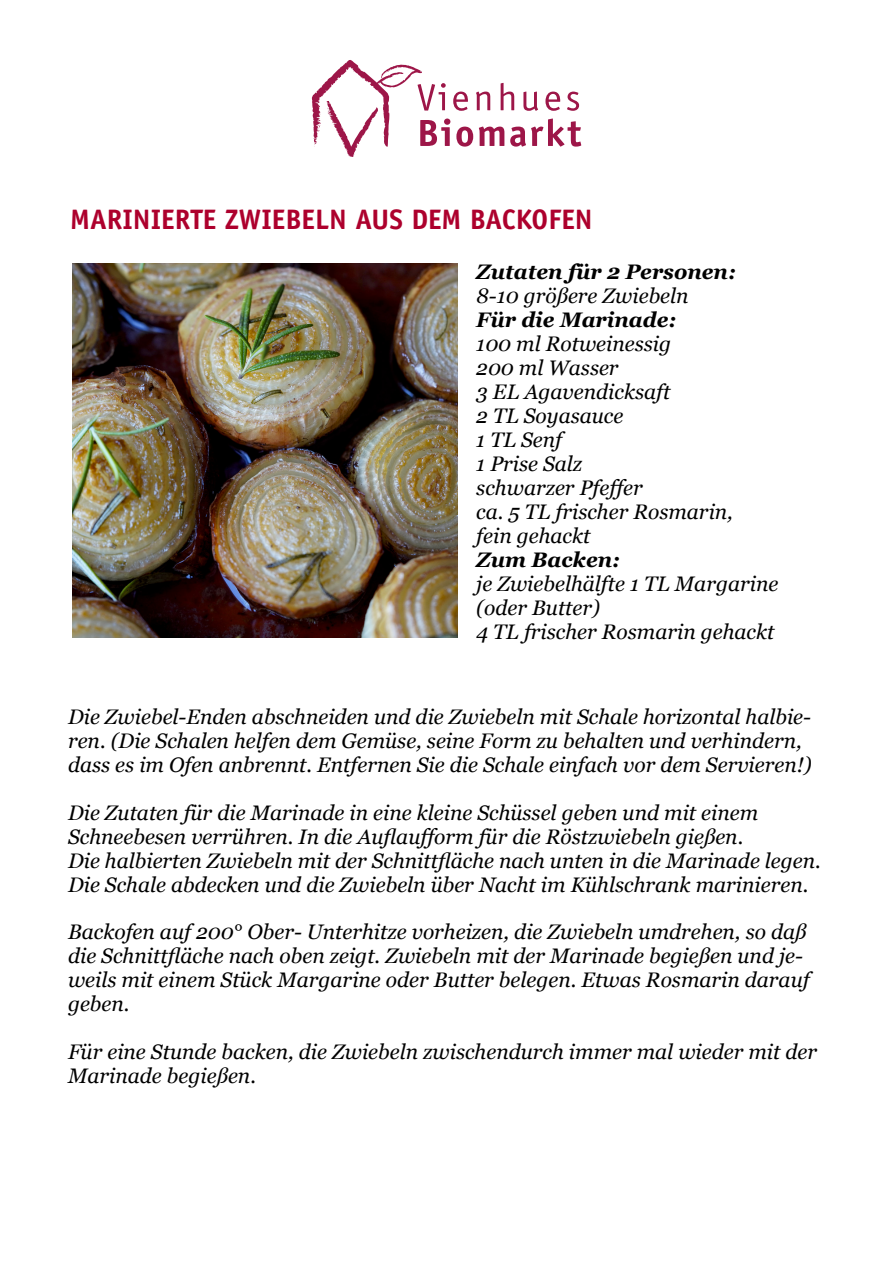
<style>
.page{position:relative;width:893px;height:1263px;background:#fff}
.page>*{position:absolute;margin:0;border:0;box-sizing:border-box;transform-origin:0 0}
.t1{font:700 28.2px "Officina Sans";color:#ad002d}
.t2{font:italic 21px/24px "Georgia";color:#000}
.t3{font:italic 700 21px "Georgia";color:#000}
</style>
<div class="page">
<img style="left:72px;top:263px;width:386px;height:375px">
<svg style="left:312px;top:60px;width:269px;height:97px"></svg>
<h1 class="t1" style="left:70px;top:202px;width:524px">MARINIERTE ZWIEBELN AUS DEM BACKOFEN</h1>
<p class="t3" style="left:476px;top:260px;width:261px">Zutaten für 2 Personen:</p>
<p class="t2" style="left:476px;top:283px;width:214px">8-10 größere Zwiebeln</p>
<p class="t3" style="left:476px;top:308px;width:201px">Für die Marinade:</p>
<p class="t2" style="left:476px;top:331px;width:258px">100 ml Rotweinessig<br>200 ml Wasser<br>3 EL Agavendicksaft<br>2 TL Soyasauce<br>1 TL Senf<br>1 Prise Salz<br>schwarzer Pfeffer<br>ca. 5 TL frischer Rosmarin, fein gehackt</p>
<p class="t3" style="left:476px;top:547px;width:145px">Zum Backen:</p>
<p class="t2" style="left:476px;top:571px;width:303px">je Zwiebelhälfte 1 TL Margarine (oder Butter)<br>4 TL frischer Rosmarin gehackt</p>
<p class="t2" style="left:68px;top:704px;width:745px">Die Zwiebel-Enden abschneiden und die Zwiebeln mit Schale horizontal halbie&shy;ren. (Die Schalen helfen dem Gemüse, seine Form zu behalten und verhindern, dass es im Ofen anbrennt. Entfernen Sie die Schale einfach vor dem Servieren!)</p>
<p class="t2" style="left:68px;top:800px;width:754px">Die Zutaten für die Marinade in eine kleine Schüssel geben und mit einem Schneebesen verrühren. In die Auflaufform für die Röstzwiebeln gießen.<br>Die halbierten Zwiebeln mit der Schnittfläche nach unten in die Marinade legen.<br>Die Schale abdecken und die Zwiebeln über Nacht im Kühlschrank marinieren.</p>
<p class="t2" style="left:68px;top:919px;width:743px">Backofen auf 200° Ober- Unterhitze vorheizen, die Zwiebeln umdrehen, so daß die Schnittfläche nach oben zeigt. Zwiebeln mit der Marinade begießen und je&shy;weils mit einem Stück Margarine oder Butter belegen. Etwas Rosmarin darauf geben.</p>
<p class="t2" style="left:68px;top:1039px;width:751px">Für eine Stunde backen, die Zwiebeln zwischendurch immer mal wieder mit der<br>Marinade begießen.</p>
</div>
